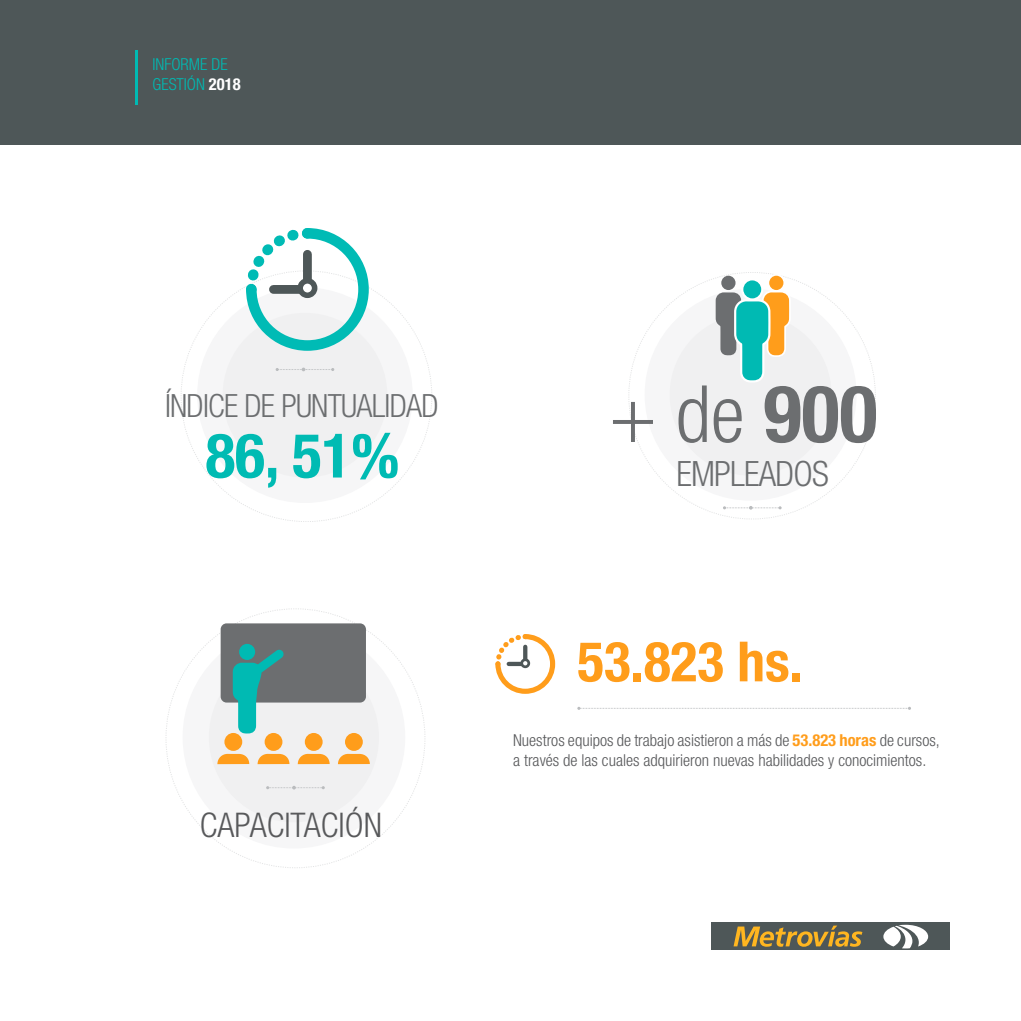
<style>
.page{position:relative;width:1021px;height:1021px;background:#fff}
.page>*{position:absolute;margin:0;border:0;box-sizing:border-box;transform-origin:0 0}
.t1{font:300 condensed 79.05px "Helvetica Neue LT Std";color:#6c6e70}
.t2{font:700 condensed 61.65px "Helvetica Neue LT Std";color:#00bbb3}
.t3{font:700 condensed 55.5px "Helvetica Neue LT Std";color:#ff9d1b}
.t4{font:300 condensed 34.95px "Helvetica Neue LT Std";letter-spacing:-.025em;color:#6c6e70}
.t5{font:300 condensed 34.05px "Helvetica Neue LT Std";color:#58595b}
.t6{font:300 condensed 32.1px "Helvetica Neue LT Std";letter-spacing:-.025em;color:#6c6e70}
.t7{font:300 condensed 16.5px/19.8px "Helvetica Neue LT Std";color:#58595b}
.t8{font:300 condensed 16.5px/19.8px "Helvetica Neue LT Std";color:#00bab3}
.s1{font-weight:700;color:#fff}
.s2{font-weight:700}
.s3{font-weight:700;color:#ff9d1b}
</style>
<div class="page">
<div style="left:644px;top:289px;width:212px;height:211px;background:#f6f6f7;border-radius:50%"></div>
<div style="left:669px;top:314px;width:162px;height:161px;background:#f0f0f1;border-radius:50%"></div>
<svg style="left:715px;top:274px;width:75px;height:108px"></svg>
<div style="left:197px;top:287px;width:216px;height:216px;background:#f6f6f7;border-radius:50%"></div>
<div style="left:223px;top:313px;width:164px;height:164px;background:#f0f0f1;border-radius:50%"></div>
<div style="left:183px;top:626px;width:222px;height:222px;background:#f6f6f7;border-radius:50%"></div>
<div style="left:209px;top:652px;width:170px;height:170px;background:#f0f0f1;border-radius:50%"></div>
<svg style="left:577px;top:706px;width:334px;height:4px"></svg>
<svg style="left:275px;top:367px;width:59px;height:4px"></svg>
<svg style="left:723px;top:506px;width:58px;height:3px"></svg>
<svg style="left:266px;top:786px;width:59px;height:3px"></svg>
<div style="left:0;top:0;width:1020px;height:145px;background:#4e5758"></div>
<hr style="left:135px;top:50px;width:2px;height:54px;background:#00bab3">
<div style="left:711px;top:922px;width:238px;height:28px;background:#4e5758"></div>
<svg style="left:733px;top:925px;width:129px;height:21px"></svg>
<svg style="left:883px;top:924px;width:45px;height:24px"></svg>
<svg style="left:240px;top:228px;width:134px;height:123px"></svg>
<div style="left:300px;top:281px;width:14px;height:14px;background:#fff;border-radius:50%"></div>
<div style="left:297px;top:278px;width:20px;height:20px;border:6px solid #4e5758;border-radius:50%"></div>
<svg style="left:495px;top:634px;width:61px;height:60px"></svg>
<div style="left:521px;top:659px;width:8px;height:7px;background:#fff;border-radius:50%"></div>
<div style="left:520px;top:658px;width:10px;height:10px;border:3px solid #4e5758;border-radius:50%"></div>
<div style="left:221px;top:623px;width:145px;height:79px;background:#6c6e70;border-radius:6px"></div>
<svg style="left:217px;top:753px;width:32px;height:11px"></svg>
<div style="left:224px;top:732px;width:18px;height:19px;background:#ff9d1b;border-radius:50%"></div>
<svg style="left:257px;top:753px;width:32px;height:11px"></svg>
<div style="left:264px;top:732px;width:18px;height:19px;background:#ff9d1b;border-radius:50%"></div>
<svg style="left:298px;top:753px;width:31px;height:11px"></svg>
<div style="left:305px;top:732px;width:18px;height:19px;background:#ff9d1b;border-radius:50%"></div>
<svg style="left:338px;top:753px;width:32px;height:11px"></svg>
<div style="left:345px;top:732px;width:18px;height:19px;background:#ff9d1b;border-radius:50%"></div>
<svg style="left:233px;top:649px;width:51px;height:84px"></svg>
<div style="left:239px;top:643px;width:16px;height:17px;background:#00bab3;border-radius:50%"></div>
<p class="t8" style="left:152px;top:54px;width:90px">INFORME DE<br>GESTIÓN <span class="s1">2018</span></p>
<h3 class="t6" style="left:165px;top:387px;width:275px">ÍNDICE DE PUNTUALIDAD</h3>
<h2 class="t2" style="left:205px;top:418px;width:195px">86, 51%</h2>
<h3 class="t5" style="left:200px;top:805px;width:183px">CAPACITACIÓN</h3>
<h1 class="t1" style="left:609px;top:368px;width:270px">+ de <span class="s2">900</span></h1>
<h3 class="t4" style="left:676px;top:453px;width:154px">EMPLEADOS</h3>
<h3 class="t3" style="left:577px;top:628px;width:227px">53.823 hs.</h3>
<p class="t7" style="left:513px;top:730px;width:428px">Nuestros equipos de trabajo asistieron a más de <span class="s3">53.823 horas</span> de cursos, a través de las cuales adquirieron nuevas habilidades y conocimientos.</p>
</div>
